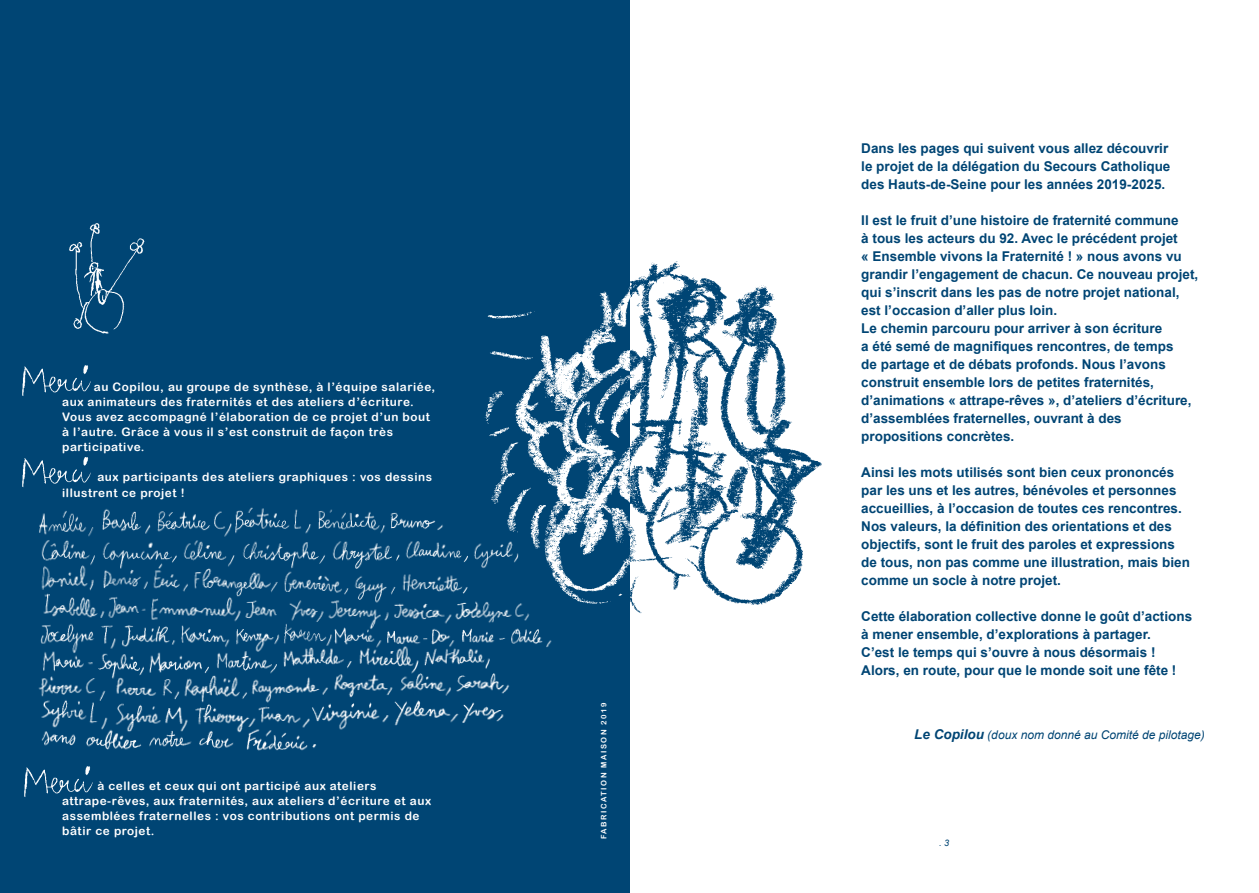
<style>
.page{position:relative;width:1259px;height:893px;background:#fff}
.page>*{position:absolute;margin:0;border:0;box-sizing:border-box;transform-origin:0 0}
.t1{font:700 13.5px/18px "Arial";color:#004574}
.t2{font:italic 12px "Arial";color:#004574}
.t3{font:11.7px/15px "Arial Rounded MT Bold";letter-spacing:.05em;color:#fff}
.t4{font:italic 9px "Arial";color:#004574}
.t5{font:7.5px "Arial Rounded MT Bold";letter-spacing:.2em;color:#fff}
.s1{font-weight:700;font-size:13.5px}
</style>
<div class="page">
<div style="left:0;top:0;width:629px;height:893px;background:#004574"></div>
<img style="left:69px;top:223px;width:76px;height:111px">
<img style="left:629px;top:229px;width:193px;height:437px">
<img style="left:484px;top:288px;width:145px;height:316px">
<img style="left:22px;top:365px;width:69px;height:31px">
<img style="left:22px;top:457px;width:69px;height:31px">
<img style="left:24px;top:766px;width:69px;height:31px">
<img style="left:38px;top:493px;width:523px;height:258px">
<p class="t3" style="left:62px;top:379px;width:374px;text-indent:32px">au Copilou, au groupe de synthèse, à l’équipe salariée, aux animateurs des fraternités et des ateliers d’écriture.<br>Vous avez accompagné l’élaboration de ce projet d’un bout à l’autre. Grâce à vous il s’est construit de façon très participative.</p>
<p class="t3" style="left:62px;top:470px;width:371px;text-indent:35px">aux participants des ateliers graphiques : vos dessins illustrent ce projet !</p>
<p class="t3" style="left:62px;top:778px;width:370px;text-indent:35px">à celles et ceux qui ont participé aux ateliers attrape-rêves, aux fraternités, aux ateliers d’écriture et aux assemblées fraternelles : vos contributions ont permis de bâtir ce projet.</p>
<p class="t5" style="left:599px;top:839px;width:138px;rotate:-90deg">FABRICATION MAISON 2019</p>
<p class="t1" style="left:861px;top:139px;width:311px">Dans les pages qui suivent vous allez découvrir le projet de la délégation du Secours Catholique des Hauts-de-Seine pour les années 2019-2025.</p>
<p class="t1" style="left:861px;top:211px;width:338px">Il est le fruit d’une histoire de fraternité commune<br>à tous les acteurs du 92. Avec le précédent projet<br>« Ensemble vivons la Fraternité ! » nous avons vu grandir l’engagement de chacun. Ce nouveau projet, qui s’inscrit dans les pas de notre projet national, est l’occasion d’aller plus loin.<br>Le chemin parcouru pour arriver à son écriture<br>a été semé de magnifiques rencontres, de temps<br>de partage et de débats profonds. Nous l’avons construit ensemble lors de petites fraternités, d’animations « attrape-rêves », d’ateliers d’écriture, d’assemblées fraternelles, ouvrant à des propositions concrètes.</p>
<p class="t1" style="left:861px;top:463px;width:330px">Ainsi les mots utilisés sont bien ceux prononcés par les uns et les autres, bénévoles et personnes accueillies, à l’occasion de toutes ces rencontres.<br>Nos valeurs, la définition des orientations et des objectifs, sont le fruit des paroles et expressions de tous, non pas comme une illustration, mais bien comme un socle à notre projet.</p>
<p class="t1" style="left:861px;top:607px;width:332px">Cette élaboration collective donne le goût d’actions à mener ensemble, d’explorations à partager.<br>C’est le temps qui s’ouvre à nous désormais !<br>Alors, en route, pour que le monde soit une fête !</p>
<p class="t2" style="left:914px;top:727px;width:292px"><span class="s1">Le Copilou</span> (doux nom donné au Comité de pilotage)</p>
<p class="t4" style="left:939px;top:836px;width:12px">. 3</p>
</div>
